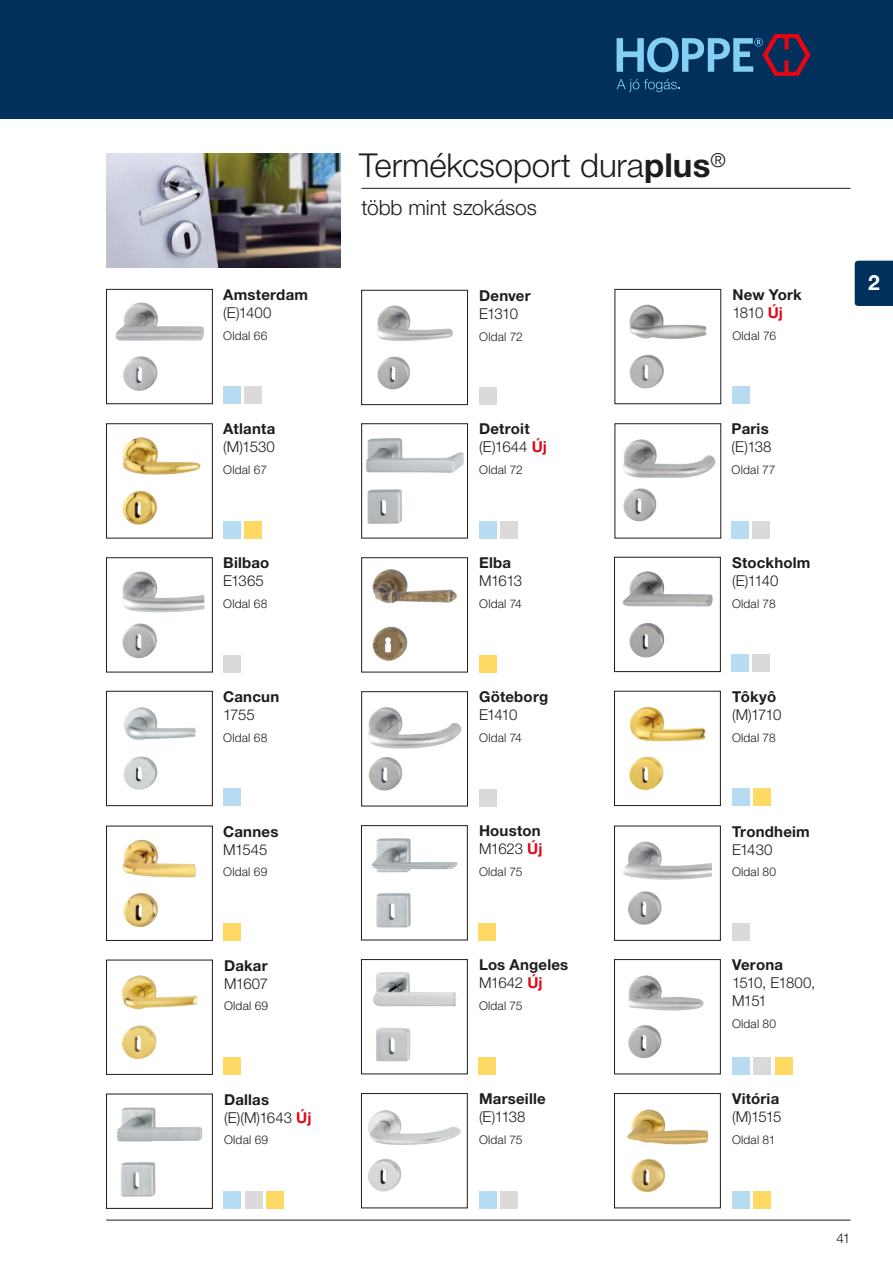
<style>
.page{position:relative;width:893px;height:1263px;background:#fff}
.page>*{position:absolute;margin:0;border:0;box-sizing:border-box;transform-origin:0 0}
.t1{font:300 33px "Helvetica Neue LTW1 G";letter-spacing:-.005em;color:#1d1d1b}
.t2{font:300 21px "Helvetica Neue LTW1 G";letter-spacing:-.005em;color:#1d1d1b}
.t3{font:700 21px "Helvetica Neue LTW1 G";color:#fff}
.t4{font:700 15px/18px "Helvetica Neue LTW1 G";letter-spacing:.015em;color:#1d1d1b}
.t5{font:300 15px/18px "Helvetica Neue LTW1 G";letter-spacing:-.06em;color:#1d1d1b}
.t6{font:300 13.5px "Helvetica Neue LTW1 G";color:#1d1d1b}
.t7{font:300 12px "Helvetica Neue LTW1 G";letter-spacing:.015em;color:#1d1d1b}
.s1{font-weight:700}
.s2{font-weight:700;color:#e30614}
.s3{font-weight:300}
.s4{color:#e30614}
</style>
<div class="page">
<div style="left:0;top:0;width:893px;height:119px;background:#00305b"></div>
<svg style="left:617px;top:34px;width:194px;height:58px"></svg>
<div style="left:361px;top:959px;width:107px;height:115px;border:1px solid #1d1d1b"></div>
<img style="left:373px;top:972px;width:83px;height:89px">
<div style="left:479px;top:521px;width:17px;height:17px;background:#b7dcf2"></div>
<div style="left:500px;top:521px;width:17px;height:17px;background:#dadada"></div>
<div style="left:224px;top:1191px;width:17px;height:17px;background:#b7dcf2"></div>
<div style="left:245px;top:1191px;width:17px;height:17px;background:#dadada"></div>
<div style="left:267px;top:1191px;width:17px;height:17px;background:#ffd963"></div>
<div style="left:106px;top:691px;width:107px;height:115px;border:1px solid #1d1d1b"></div>
<img style="left:123px;top:707px;width:73px;height:83px">
<img style="left:122px;top:571px;width:83px;height:87px">
<hr style="left:361px;top:188px;width:489px;height:1px;background:#1d1d1b">
<img style="left:115px;top:302px;width:89px;height:89px">
<div style="left:106px;top:289px;width:107px;height:115px;border:1px solid #1d1d1b"></div>
<img style="left:122px;top:437px;width:78px;height:88px">
<div style="left:106px;top:423px;width:107px;height:115px;border:1px solid #1d1d1b"></div>
<div style="left:223px;top:521px;width:17px;height:17px;background:#b7dcf2"></div>
<img style="left:122px;top:840px;width:74px;height:87px">
<div style="left:106px;top:826px;width:107px;height:115px;border:1px solid #1d1d1b"></div>
<div style="left:223px;top:924px;width:17px;height:17px;background:#ffd963"></div>
<div style="left:223px;top:387px;width:17px;height:17px;background:#b7dcf2"></div>
<div style="left:244px;top:387px;width:17px;height:17px;background:#dadada"></div>
<div style="left:245px;top:521px;width:17px;height:17px;background:#ffd963"></div>
<div style="left:479px;top:923px;width:17px;height:17px;background:#ffd963"></div>
<div style="left:361px;top:825px;width:107px;height:115px;border:1px solid #1d1d1b"></div>
<img style="left:106px;top:153px;width:234px;height:115px">
<hr style="left:106px;top:1220px;width:744px;height:1px;background:#1d1d1b">
<div style="left:479px;top:388px;width:17px;height:17px;background:#dadada"></div>
<div style="left:361px;top:290px;width:107px;height:115px;border:1px solid #1d1d1b"></div>
<img style="left:377px;top:305px;width:76px;height:84px">
<div style="left:479px;top:789px;width:17px;height:17px;background:#dadada"></div>
<div style="left:361px;top:691px;width:107px;height:115px;border:1px solid #1d1d1b"></div>
<img style="left:368px;top:707px;width:93px;height:83px">
<div style="left:361px;top:1093px;width:107px;height:115px;border:1px solid #1d1d1b"></div>
<div style="left:479px;top:1191px;width:17px;height:17px;background:#b7dcf2"></div>
<div style="left:500px;top:1191px;width:17px;height:17px;background:#dadada"></div>
<img style="left:368px;top:1110px;width:93px;height:81px">
<div style="left:615px;top:289px;width:106px;height:115px;border:1px solid #1d1d1b"></div>
<div style="left:732px;top:387px;width:17px;height:17px;background:#b7dcf2"></div>
<img style="left:629px;top:305px;width:77px;height:83px">
<div style="left:732px;top:521px;width:17px;height:17px;background:#b7dcf2"></div>
<div style="left:753px;top:521px;width:17px;height:17px;background:#dadada"></div>
<img style="left:623px;top:439px;width:92px;height:82px">
<div style="left:614px;top:557px;width:107px;height:115px;border:1px solid #1d1d1b"></div>
<div style="left:732px;top:655px;width:17px;height:17px;background:#b7dcf2"></div>
<div style="left:753px;top:655px;width:17px;height:17px;background:#dadada"></div>
<img style="left:622px;top:571px;width:91px;height:86px">
<div style="left:855px;top:261px;width:38px;height:45px;background:#00305b"></div>
<div style="left:106px;top:557px;width:107px;height:115px;border:1px solid #1d1d1b"></div>
<div style="left:223px;top:655px;width:17px;height:17px;background:#dadada"></div>
<div style="left:223px;top:789px;width:17px;height:17px;background:#b7dcf2"></div>
<div style="left:224px;top:1058px;width:17px;height:17px;background:#ffd963"></div>
<div style="left:106px;top:960px;width:107px;height:115px;border:1px solid #1d1d1b"></div>
<div style="left:106px;top:1094px;width:107px;height:114px;border:1px solid #1d1d1b"></div>
<div style="left:479px;top:655px;width:17px;height:17px;background:#ffd963"></div>
<div style="left:361px;top:557px;width:107px;height:115px;border:1px solid #1d1d1b"></div>
<img style="left:371px;top:838px;width:86px;height:89px">
<img style="left:117px;top:1107px;width:85px;height:89px">
<img style="left:121px;top:975px;width:76px;height:84px">
<img style="left:372px;top:569px;width:85px;height:92px">
<div style="left:732px;top:789px;width:17px;height:17px;background:#b7dcf2"></div>
<div style="left:754px;top:789px;width:17px;height:17px;background:#ffd963"></div>
<div style="left:614px;top:691px;width:107px;height:115px;border:1px solid #1d1d1b"></div>
<img style="left:629px;top:707px;width:77px;height:83px">
<div style="left:732px;top:923px;width:17px;height:17px;background:#dadada"></div>
<div style="left:614px;top:826px;width:107px;height:114px;border:1px solid #1d1d1b"></div>
<img style="left:623px;top:841px;width:89px;height:84px">
<div style="left:732px;top:1191px;width:17px;height:17px;background:#b7dcf2"></div>
<div style="left:614px;top:1093px;width:107px;height:115px;border:1px solid #1d1d1b"></div>
<div style="left:754px;top:1191px;width:17px;height:17px;background:#ffd963"></div>
<img style="left:627px;top:1109px;width:81px;height:83px">
<div style="left:732px;top:1057px;width:17px;height:17px;background:#b7dcf2"></div>
<div style="left:754px;top:1057px;width:17px;height:17px;background:#dadada"></div>
<div style="left:614px;top:959px;width:107px;height:115px;border:1px solid #1d1d1b"></div>
<div style="left:775px;top:1057px;width:17px;height:17px;background:#ffd963"></div>
<img style="left:628px;top:975px;width:75px;height:83px">
<div style="left:361px;top:423px;width:107px;height:115px;border:1px solid #1d1d1b"></div>
<img style="left:365px;top:438px;width:99px;height:86px">
<div style="left:479px;top:1057px;width:17px;height:17px;background:#ffd963"></div>
<p class="t4" style="left:223px;top:285px;width:86px">Amsterdam</p>
<p class="t5" style="left:223px;top:303px;width:50px">(E)1400</p>
<p class="t7" style="left:223px;top:328px;width:46px">Oldal 66</p>
<p class="t4" style="left:223px;top:420px;width:54px">Atlanta</p>
<p class="t5" style="left:223px;top:438px;width:53px">(M)1530</p>
<p class="t7" style="left:223px;top:462px;width:45px">Oldal 67</p>
<p class="t4" style="left:223px;top:554px;width:48px">Bilbao</p>
<p class="t5" style="left:223px;top:572px;width:42px">E1365</p>
<p class="t7" style="left:223px;top:596px;width:46px">Oldal 68</p>
<p class="t4" style="left:223px;top:687px;width:58px">Cancun</p>
<p class="t5" style="left:223px;top:705px;width:33px">1755</p>
<p class="t7" style="left:223px;top:730px;width:46px">Oldal 68</p>
<p class="t4" style="left:223px;top:822px;width:57px">Cannes</p>
<p class="t5" style="left:223px;top:840px;width:46px">M1545</p>
<p class="t7" style="left:223px;top:865px;width:46px">Oldal 69</p>
<p class="t4" style="left:224px;top:956px;width:45px">Dakar</p>
<p class="t5" style="left:224px;top:974px;width:46px">M1607</p>
<p class="t7" style="left:224px;top:999px;width:46px">Oldal 69</p>
<p class="t5" style="left:224px;top:1090px;width:89px"><span class="s1">Dallas </span>(E)(M)1643 <span class="s2">Új</span></p>
<p class="t7" style="left:224px;top:1133px;width:46px">Oldal 69</p>
<h1 class="t1" style="left:359px;top:145px;width:368px">Termékcsoport dura<span class="s1">plus</span><sup>®</sup></h1>
<h2 class="t2" style="left:361px;top:194px;width:177px">több mint szokásos</h2>
<p class="t4" style="left:479px;top:286px;width:53px">Denver</p>
<p class="t5" style="left:479px;top:304px;width:40px">E1310</p>
<p class="t7" style="left:479px;top:329px;width:45px">Oldal 72</p>
<p class="t4" style="left:479px;top:420px;width:69px">Detroit <span class="s3">(E)1644</span> <span class="s4">Új</span></p>
<p class="t7" style="left:479px;top:462px;width:45px">Oldal 72</p>
<p class="t4" style="left:479px;top:554px;width:34px">Elba</p>
<p class="t5" style="left:479px;top:572px;width:44px">M1613</p>
<p class="t7" style="left:479px;top:596px;width:44px">Oldal 74</p>
<p class="t4" style="left:479px;top:688px;width:71px">Göteborg</p>
<p class="t5" style="left:479px;top:706px;width:40px">E1410</p>
<p class="t7" style="left:479px;top:730px;width:44px">Oldal 74</p>
<p class="t4" style="left:479px;top:822px;width:65px">Houston<br><span class="s3">M1623</span> <span class="s4">Új</span></p>
<p class="t7" style="left:479px;top:864px;width:45px">Oldal 75</p>
<p class="t4" style="left:479px;top:956px;width:91px">Los Angeles<br><span class="s3">M1642</span> <span class="s4">Új</span></p>
<p class="t7" style="left:479px;top:998px;width:45px">Oldal 75</p>
<p class="t4" style="left:479px;top:1089px;width:68px">Marseille</p>
<p class="t5" style="left:479px;top:1108px;width:48px">(E)1138</p>
<p class="t7" style="left:479px;top:1132px;width:45px">Oldal 75</p>
<p class="t4" style="left:732px;top:285px;width:71px">New York<br><span class="s3">1810</span> <span class="s4">Új</span></p>
<p class="t7" style="left:732px;top:328px;width:45px">Oldal 76</p>
<p class="t4" style="left:732px;top:420px;width:39px">Paris</p>
<p class="t5" style="left:732px;top:438px;width:41px">(E)138</p>
<p class="t7" style="left:732px;top:462px;width:45px">Oldal 77</p>
<p class="t4" style="left:732px;top:553px;width:80px">Stockholm</p>
<p class="t5" style="left:732px;top:571px;width:48px">(E)1140</p>
<p class="t7" style="left:732px;top:596px;width:45px">Oldal 78</p>
<p class="t4" style="left:732px;top:687px;width:46px">Tôkyô</p>
<p class="t5" style="left:732px;top:705px;width:51px">(M)1710</p>
<p class="t7" style="left:732px;top:730px;width:45px">Oldal 78</p>
<p class="t4" style="left:732px;top:822px;width:79px">Trondheim</p>
<p class="t5" style="left:732px;top:840px;width:42px">E1430</p>
<p class="t7" style="left:732px;top:865px;width:46px">Oldal 80</p>
<p class="t4" style="left:732px;top:956px;width:53px">Verona</p>
<p class="t5" style="left:732px;top:974px;width:85px">1510, E1800,<br>M151</p>
<p class="t7" style="left:732px;top:1016px;width:46px">Oldal 80</p>
<p class="t4" style="left:732px;top:1089px;width:49px">Vitória</p>
<p class="t5" style="left:732px;top:1108px;width:51px">(M)1515</p>
<p class="t7" style="left:732px;top:1132px;width:45px">Oldal 81</p>
<h2 class="t3" style="left:868px;top:270px;width:13px">2</h2>
<p class="t6" style="left:836px;top:1230px;width:16px">41</p>
</div>
